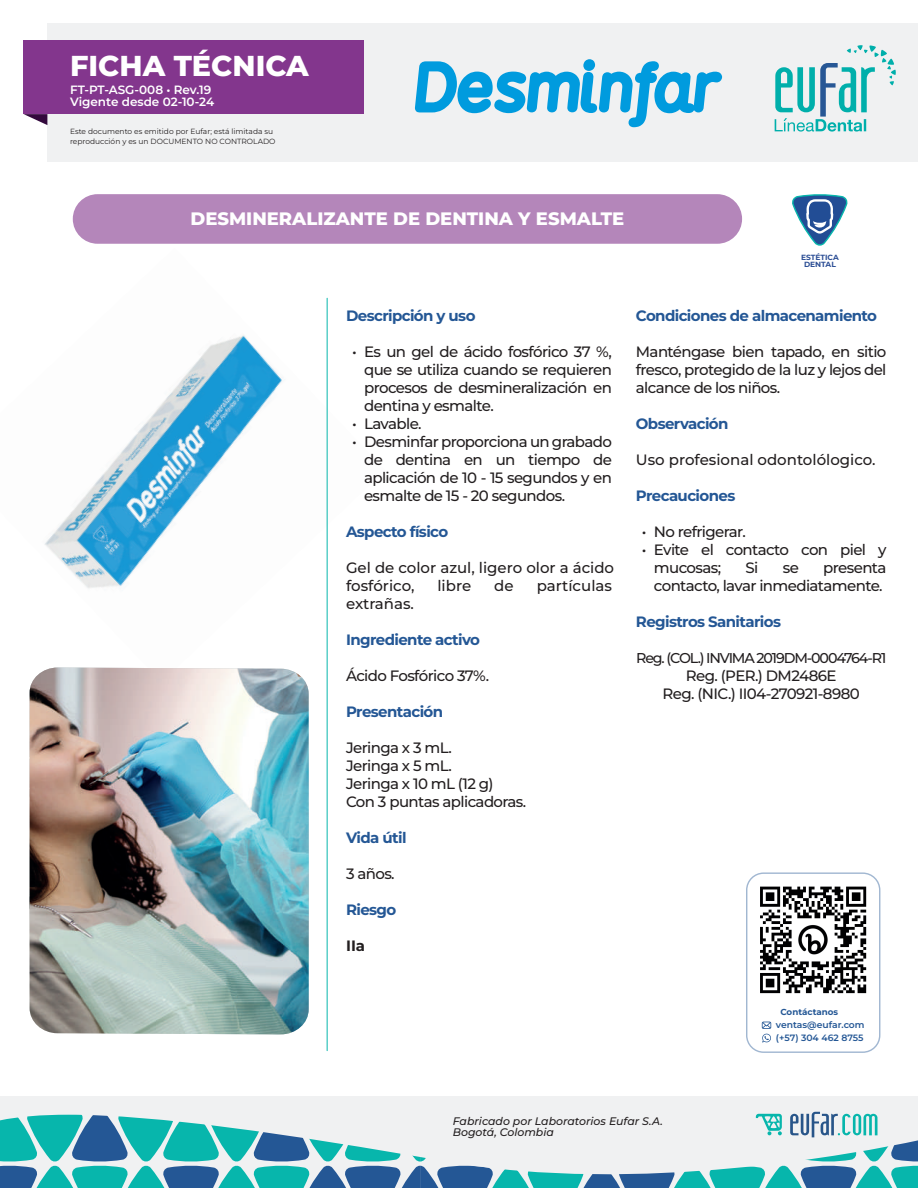
<style>
.page{position:relative;width:918px;height:1188px;background:#fff}
.page>*{position:absolute;margin:0;border:0;box-sizing:border-box;transform-origin:0 0}
.t1{font:800 28.8px "Montserrat";color:#fff}
.t2{font:800 18px "Montserrat";color:#fff}
.t3{font:500 15px/18px "Montserrat";letter-spacing:-.04em;color:#231f20;text-align:justify}
.t4{font:700 15px "Montserrat";letter-spacing:-.04em;color:#245795}
.t5{font:500 15px/18px "Montserrat";color:#231f20}
.t6{font:700 15px "Montserrat";color:#231f20}
.t7{font:500 14.25px "Montserrat";letter-spacing:-.08em;color:#231f20}
.t8{font:600 12px/12px "Montserrat";color:#fff}
.t9{font:italic 500 10.95px/11.2px "Montserrat";color:#231f20}
.t10{font:600 9.15px/12.8px "Montserrat";color:#245795}
.t11{font:700 8.7px "Montserrat";color:#245795}
.t12{font:7.5px/10.5px "Montserrat";color:#231f20}
.t13{font:700 7.5px/7.4px "Montserrat";color:#2c4e95;text-align:center}
</style>
<div class="page">
<img style="left:44px;top:297px;width:284px;height:385px">
<div style="left:73px;top:194px;width:669px;height:50px;background:#b486ba;border-radius:25px"></div>
<div style="left:47px;top:24px;width:871px;height:138px;background:#f0f1f2"></div>
<img style="left:30px;top:668px;width:279px;height:367px">
<div style="left:24px;top:41px;width:340px;height:73px;background:#83368d"></div>
<svg style="left:24px;top:114px;width:23px;height:11px"></svg>
<hr style="left:327px;top:298px;width:1px;height:753px;background:#07b6ac">
<svg style="left:762px;top:1022px;width:9px;height:21px"></svg>
<img style="left:748px;top:874px;width:132px;height:120px">
<div style="left:746px;top:872px;width:134px;height:181px;border:1px solid #245795;border-radius:17px"></div>
<svg style="left:775px;top:45px;width:121px;height:87px"></svg>
<svg style="left:792px;top:194px;width:56px;height:52px"></svg>
<svg style="left:415px;top:59px;width:307px;height:68px"></svg>
<div style="left:0;top:1096px;width:918px;height:92px;background:#f0f1f2"></div>
<svg style="left:0;top:1112px;width:918px;height:76px"></svg>
<h1 class="t1" style="left:70px;top:47px;width:240px">FICHA TÉCNICA</h1>
<p class="t8" style="left:70px;top:84px;width:146px">FT-PT-ASG-008 • Rev.19<br>Vigente desde 02-10-24</p>
<p class="t12" style="left:70px;top:125px;width:207px">Este documento es emitido por Eufar; está limitada su reproducción y es un DOCUMENTO NO CONTROLADO</p>
<p class="t2" style="left:191px;top:206px;width:435px">DESMINERALIZANTE DE DENTINA Y ESMALTE</p>
<p class="t13" style="left:801px;top:254px;width:39px">ESTÉTICA<br>DENTAL</p>
<p class="t4" style="left:346px;top:305px;width:131px">Descripción y uso</p>
<p class="t3" style="left:364px;top:342px;width:249px;text-indent:-12px">• Es un gel de ácido fosfórico 37 %, que se utiliza cuando se requieren procesos de desmineralización en dentina y esmalte.</p>
<p class="t3" style="left:352px;top:414px;width:71px">• Lavable.</p>
<p class="t3" style="left:364px;top:432px;width:249px;text-indent:-12px">• Desminfar proporciona un grabado de dentina en un tiempo de aplicación de 10 - 15 segundos y en esmalte de 15 - 20 segundos.</p>
<p class="t4" style="left:346px;top:521px;width:104px">Aspecto físico</p>
<p class="t5" style="left:346px;top:558px;width:270px">Gel de color azul, ligero olor a ácido fosfórico,</p>
<p class="t3" style="left:437px;top:576px;width:35px">libre</p>
<p class="t3" style="left:494px;top:576px;width:21px">de</p>
<p class="t5" style="left:537px;top:576px;width:77px">partículas</p>
<p class="t5" style="left:346px;top:594px;width:69px">extrañas.</p>
<p class="t4" style="left:346px;top:629px;width:136px">Ingrediente activo</p>
<p class="t3" style="left:346px;top:666px;width:145px">Ácido Fosfórico 37%.</p>
<p class="t4" style="left:346px;top:701px;width:99px">Presentación</p>
<p class="t3" style="left:346px;top:738px;width:182px;text-align:left">Jeringa x 3 mL.<br>Jeringa x 5 mL.<br>Jeringa x 10 mL (12 g)<br>Con 3 puntas aplicadoras.</p>
<p class="t4" style="left:346px;top:827px;width:62px">Vida útil</p>
<p class="t3" style="left:346px;top:864px;width:50px">3 años.</p>
<p class="t4" style="left:346px;top:899px;width:52px">Riesgo</p>
<p class="t6" style="left:346px;top:935px;width:21px">IIa</p>
<p class="t4" style="left:636px;top:305px;width:243px">Condiciones de almacenamiento</p>
<p class="t3" style="left:636px;top:342px;width:252px">Manténgase bien tapado, en sitio fresco, protegido de la luz y lejos del alcance de los niños.</p>
<p class="t4" style="left:636px;top:413px;width:94px">Observación</p>
<p class="t5" style="left:636px;top:450px;width:241px">Uso profesional odontolólogico.</p>
<p class="t4" style="left:636px;top:485px;width:101px">Precauciones</p>
<p class="t3" style="left:642px;top:522px;width:105px">• No refrigerar.</p>
<p class="t3" style="left:654px;top:540px;width:234px;text-indent:-12px">• Evite el contacto con piel y mucosas;</p>
<p class="t3" style="left:745px;top:558px;width:14px">Si</p>
<p class="t3" style="left:783px;top:558px;width:18px">se</p>
<p class="t3" style="left:654px;top:558px;width:234px;text-align:right">presenta<br>contacto, lavar inmediatamente.</p>
<p class="t4" style="left:636px;top:611px;width:147px">Registros Sanitarios</p>
<p class="t7" style="left:636px;top:648px;width:252px">Reg. (COL.) INVIMA 2019DM-0004764-R1</p>
<p class="t3" style="left:663px;top:666px;width:199px;text-align:center">Reg. (PER.) DM2486E<br>Reg. (NIC.) II04-270921-8980</p>
<p class="t11" style="left:780px;top:1006px;width:59px">Contáctanos</p>
<p class="t10" style="left:776px;top:1018px;width:90px">ventas@eufar.com (+57) 304 462 8755</p>
<p class="t9" style="left:453px;top:1115px;width:212px">Fabricado por Laboratorios Eufar S.A.<br>Bogotá, Colombia</p>
</div>
